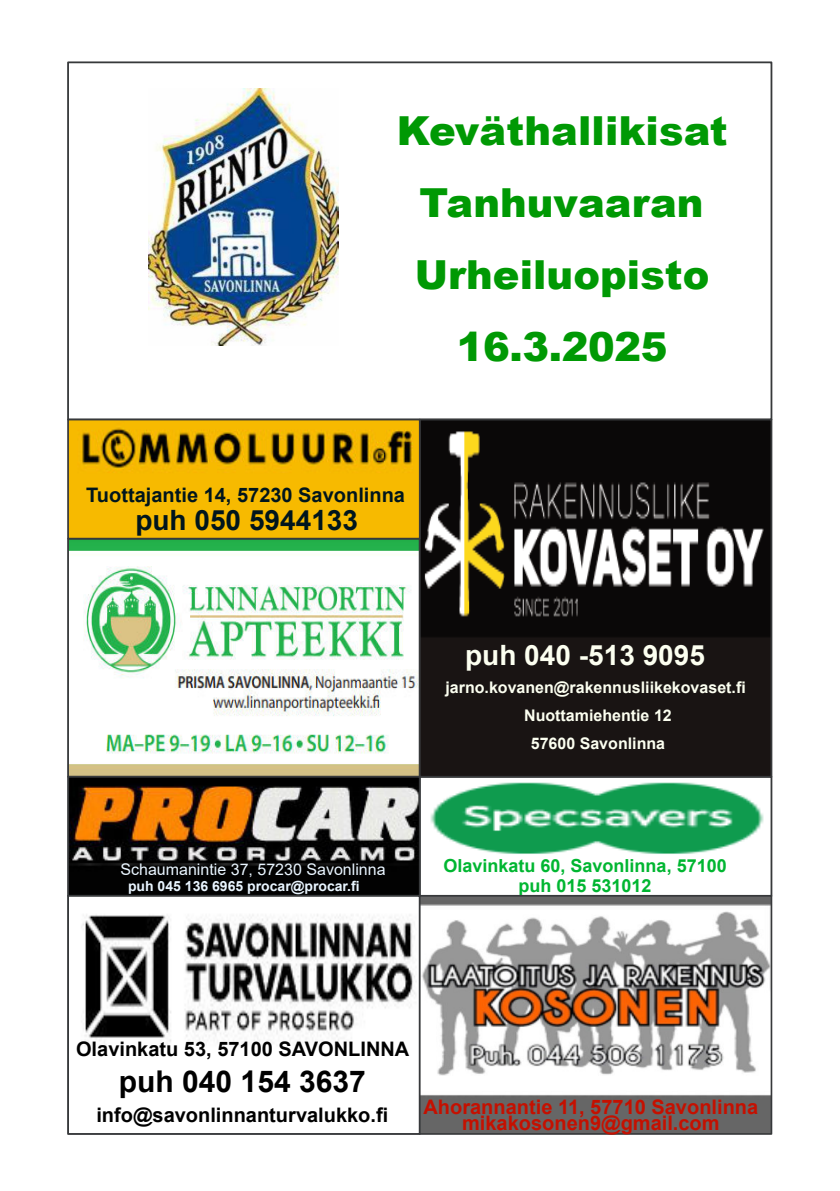
<style>
.page{position:relative;width:840px;height:1191px;background:#fff}
.page>*{position:absolute;margin:0;border:0;box-sizing:border-box;transform-origin:0 0}
.t1{font:900 40px/72px "Arial";color:#009904;text-align:center}
.t2{font:700 30px "Arial";color:#000}
.t3{font:700 28px "Arial";color:#fcfff0}
.t4{font:700 28px "Arial";color:#00151d}
.t5{font:700 20px "Arial";color:#000}
.t6{font:700 20px/16px "Arial";color:#c51000;text-align:center}
.t7{font:700 20px "Arial";color:#00151d}
.t8{font:700 18px/20px "Arial";color:#00b631;text-align:center}
.t9{font:700 16px/28px "Arial";color:#fcfff0;text-align:center}
.t10{font:16px "Arial";color:#e9f5ff}
.t11{font:700 14px "Arial";color:#e9f5ff}
</style>
<div class="page">
<div style="left:67px;top:61px;width:705px;height:359px;background:#fff;border:2px solid #37393b"></div>
<img style="left:149px;top:88px;width:190px;height:257px">
<img style="left:70px;top:422px;width:699px;height:710px">
<div style="left:67px;top:538px;width:353px;height:240px;border:2px solid #37393b"></div>
<div style="left:419px;top:776px;width:353px;height:121px;border:2px solid #37393b"></div>
<div style="left:67px;top:776px;width:353px;height:121px;border:2px solid #37393b"></div>
<div style="left:67px;top:895px;width:353px;height:240px;border:2px solid #37393b"></div>
<div style="left:419px;top:895px;width:353px;height:240px;border:2px solid #37393b"></div>
<div style="left:419px;top:419px;width:353px;height:359px;border:2px solid #37393b"></div>
<div style="left:67px;top:419px;width:353px;height:120px;border:2px solid #37393b"></div>
<h1 class="t1" style="left:397px;top:99px;width:332px">Keväthallikisat<br>Tanhuvaaran<br>Urheiluopisto<br>16.3.2025</h1>
<p class="t7" style="left:86px;top:487px;width:320px">Tuottajantie 14, 57230 Savonlinna</p>
<h3 class="t4" style="left:135px;top:510px;width:224px">puh 050 5944133</h3>
<h3 class="t3" style="left:465px;top:645px;width:241px">puh 040 -513 9095</h3>
<p class="t9" style="left:445px;top:675px;width:302px">jarno.kovanen@rakennusliikekovaset.fi<br>Nuottamiehentie 12<br>57600 Savonlinna</p>
<p class="t10" style="left:120px;top:863px;width:267px">Schaumanintie 37, 57230 Savonlinna</p>
<p class="t11" style="left:128px;top:881px;width:233px">puh 045 136 6965 procar@procar.fi</p>
<p class="t8" style="left:443px;top:857px;width:285px">Olavinkatu 60, Savonlinna, 57100 puh 015 531012</p>
<p class="t5" style="left:76px;top:1042px;width:335px">Olavinkatu 53, 57100 SAVONLINNA</p>
<h2 class="t2" style="left:119px;top:1070px;width:248px">puh 040 154 3637</h2>
<p class="t5" style="left:96px;top:1108px;width:293px">info@savonlinnanturvalukko.fi</p>
<p class="t6" style="left:423px;top:1100px;width:336px">Ahorannantie 11, 57710 Savonlinna mikakosonen9@gmail.com</p>
</div>
